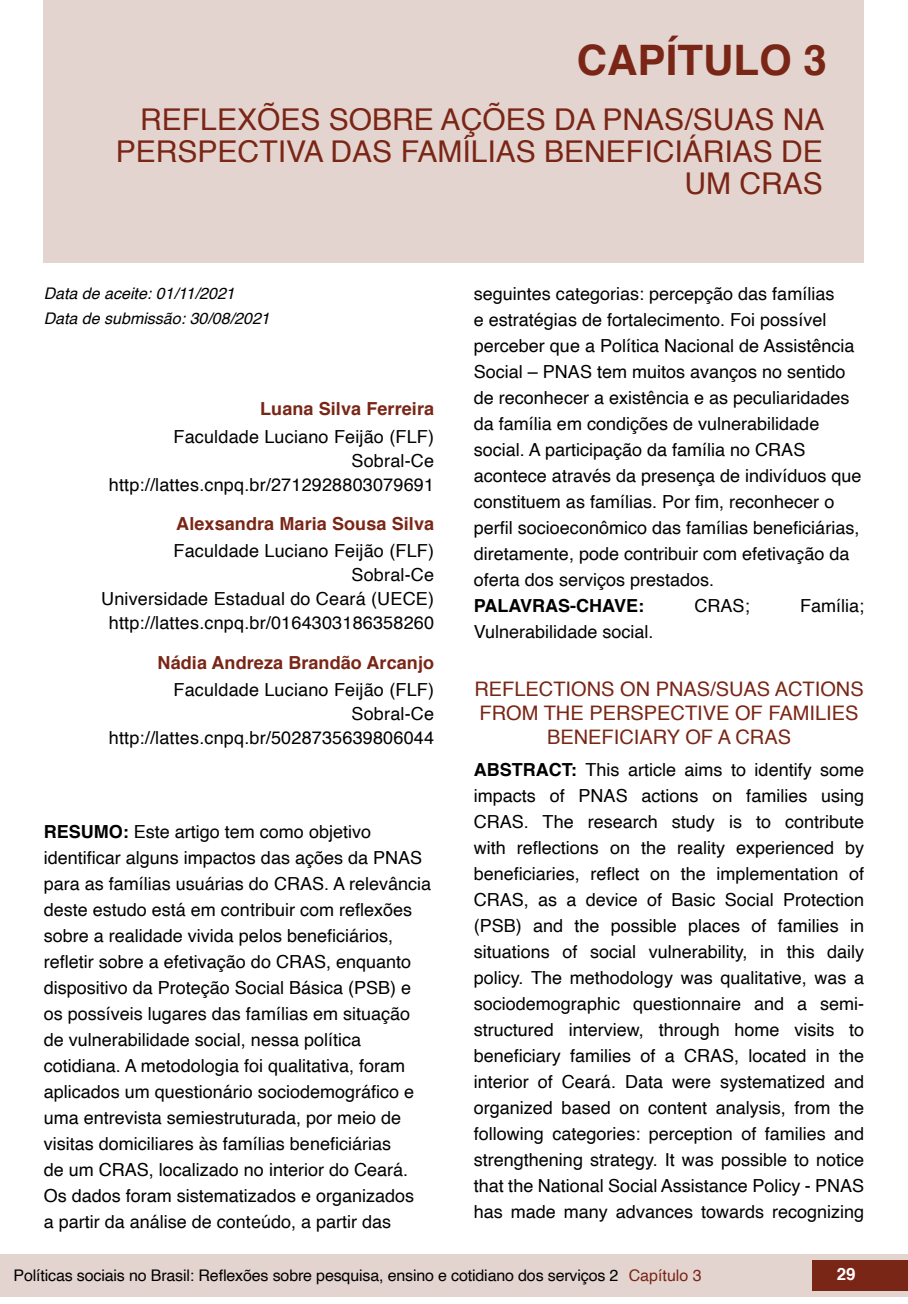
<style>
.page{position:relative;width:908px;height:1304px;background:#fff}
.page>*{position:absolute;margin:0;border:0;box-sizing:border-box;transform-origin:0 0}
.t1{font:700 42px "Helvetica";color:#7a2616}
.t2{font:30px/32px "Helvetica";color:#7a2616;text-align:right}
.t3{font:20px/24px "Helvetica";color:#7a2616;text-align:center}
.t4{font:18px/26px "Helvetica";color:#000;text-align:right}
.t5{font:700 18px "Helvetica";letter-spacing:.005em;color:#7a2616}
.t6{font:700 18px "Helvetica";color:#000}
.t7{font:700 16.8px "Helvetica";color:#fff}
.t8{font:16px "Helvetica";letter-spacing:-.01em;color:#000}
.t9{font:italic 16px "Helvetica";color:#000}
.s1{font-weight:700}
.s2{color:#7a2616}
</style>
<div class="page">
<div style="left:0;top:1254px;width:906px;height:43px;background:#e4d4d0"></div>
<div style="left:812px;top:1261px;width:95px;height:30px;background:#7a2616"></div>
<div style="left:44px;top:0;width:819px;height:263px;background:#e4d4d0"></div>
<h1 class="t1" style="left:576px;top:26px;width:251px">CAPÍTULO 3</h1>
<h2 class="t2" style="left:116px;top:104px;width:709px">REFLEXÕES SOBRE AÇÕES DA PNAS/SUAS NA<br>PERSPECTIVA DAS FAMÍLIAS BENEFICIÁRIAS DE<br>UM CRAS</h2>
<p class="t9" style="left:44px;top:280px;width:192px">Data de aceite: 01/11/2021</p>
<p class="t9" style="left:44px;top:306px;width:227px">Data de submissão: 30/08/2021</p>
<p class="t5" style="left:260px;top:395px;width:175px">Luana Silva Ferreira</p>
<p class="t4" style="left:109px;top:425px;width:326px;line-height:24px">Faculdade Luciano Feijão (FLF)<br>Sobral-Ce http://lattes.cnpq.br/2712928803079691</p>
<p class="t5" style="left:176px;top:509px;width:259px">Alexsandra Maria Sousa Silva</p>
<p class="t4" style="left:101px;top:540px;width:334px;line-height:24px">Faculdade Luciano Feijão (FLF)<br>Sobral-Ce<br>Universidade Estadual do Ceará (UECE) http://lattes.cnpq.br/0164303186358260</p>
<p class="t5" style="left:157px;top:648px;width:278px">Nádia Andreza Brandão Arcanjo</p>
<p class="t4" style="left:109px;top:678px;width:326px;line-height:24px">Faculdade Luciano Feijão (FLF)<br>Sobral-Ce http://lattes.cnpq.br/5028735639806044</p>
<p class="t4" style="left:44px;top:819px;width:389px;text-align:left"><span class="s1">RESUMO:</span> Este artigo tem como objetivo identificar alguns impactos das ações da PNAS para as famílias usuárias do CRAS. A relevância deste estudo está em contribuir com reflexões sobre a realidade vivida pelos beneficiários, refletir sobre a efetivação do CRAS, enquanto dispositivo da Proteção Social Básica (PSB) e os possíveis lugares das famílias em situação de vulnerabilidade social, nessa política cotidiana. A metodologia foi qualitativa, foram aplicados um questionário sociodemográfico e uma entrevista semiestruturada, por meio de visitas domiciliares às famílias beneficiárias<br>de um CRAS, localizado no interior do Ceará.<br>Os dados foram sistematizados e organizados<br>a partir da análise de conteúdo, a partir das</p>
<p class="t4" style="left:473px;top:281px;width:389px;text-align:left">seguintes categorias: percepção das famílias<br>e estratégias de fortalecimento. Foi possível perceber que a Política Nacional de Assistência Social – PNAS tem muitos avanços no sentido de reconhecer a existência e as peculiaridades da família em condições de vulnerabilidade social. A participação da família no CRAS acontece através da presença de indivíduos que constituem as famílias. Por fim, reconhecer o perfil socioeconômico das famílias beneficiárias, diretamente, pode contribuir com efetivação da oferta dos serviços prestados.</p>
<p class="t6" style="left:473px;top:591px;width:172px">PALAVRAS-CHAVE:</p>
<p class="t4" style="left:694px;top:593px;width:57px">CRAS;</p>
<p class="t4" style="left:799px;top:593px;width:66px">Família;</p>
<p class="t4" style="left:473px;top:619px;width:181px">Vulnerabilidade social.</p>
<p class="t3" style="left:474px;top:678px;width:390px">REFLECTIONS ON PNAS/SUAS ACTIONS<br>FROM THE PERSPECTIVE OF FAMILIES<br>BENEFICIARY OF A CRAS</p>
<p class="t4" style="left:473px;top:757px;width:392px;text-align:justify"><span class="s1">ABSTRACT:</span> This article aims to identify some impacts of PNAS actions on families using CRAS. The research study is to contribute with reflections on the reality experienced by beneficiaries, reflect on the implementation of CRAS, as a device of Basic Social Protection (PSB) and the possible places of families in situations of social vulnerability, in this daily policy. The methodology was qualitative, was a sociodemographic questionnaire and a semi&shy;structured interview, through home visits to beneficiary families of a CRAS, located in the interior of Ceará. Data were systematized and organized based on content analysis, from the following categories: perception of families and strengthening strategy. It was possible to notice that the National Social Assistance Policy - PNAS has made many advances towards recognizing</p>
<p class="t8" style="left:14px;top:1263px;width:689px">Políticas sociais no Brasil: Reflexões sobre pesquisa, ensino e cotidiano dos serviços 2 <span class="s2">Capítulo 3</span></p>
<p class="t7" style="left:836px;top:1261px;width:20px">29</p>
</div>
